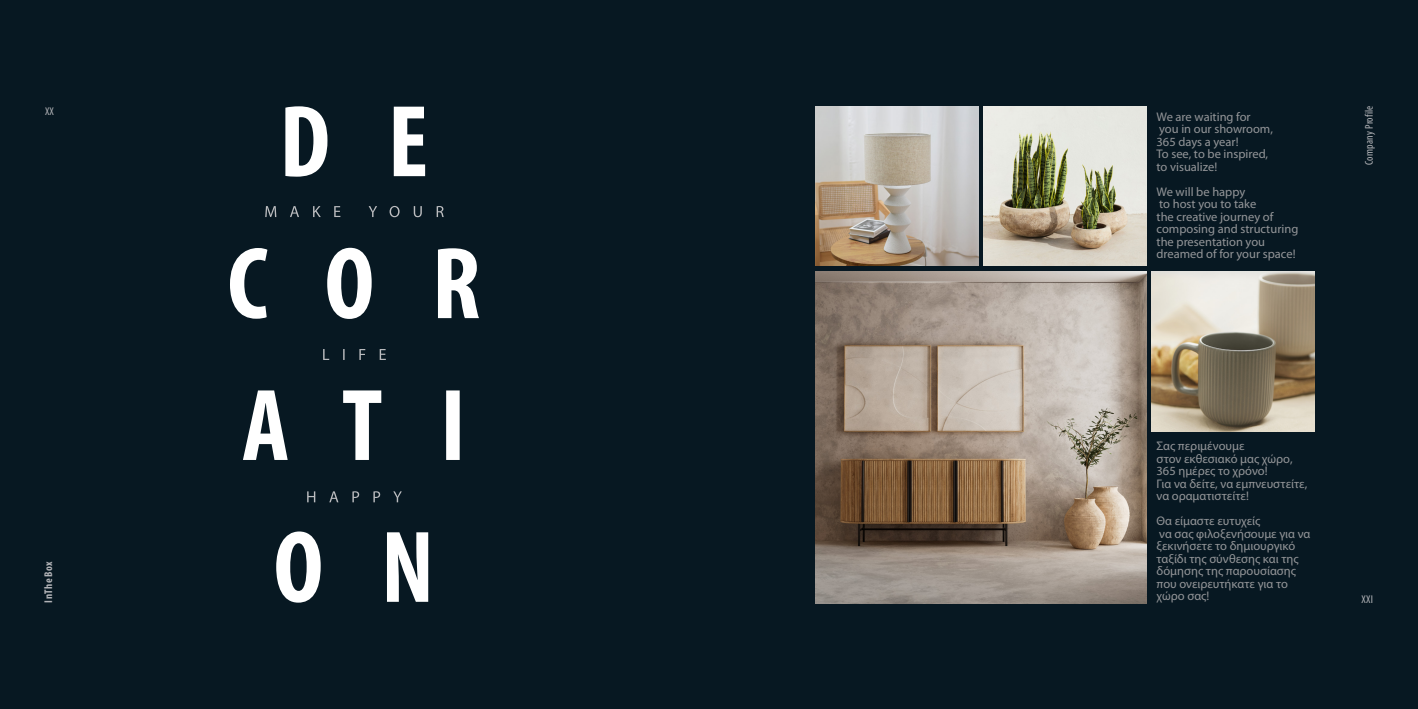
<style>
.page{position:relative;width:1418px;height:709px;background:#fff}
.page>*{position:absolute;margin:0;border:0;box-sizing:border-box;transform-origin:0 0}
.t1{font:12.5px/12.5px "Myriad Pro";color:#939598}
.t2{font:condensed 11.25px "Myriad Pro";letter-spacing:.02em;color:#b2b3b7}
.t3{font:700 condensed 11.25px "Myriad Pro";letter-spacing:.06em;color:#b2b3b7}
</style>
<div class="page">
<div style="left:0;top:0;width:1417px;height:709px;background:#071822"></div>
<svg style="left:276px;top:531px;width:152px;height:71px"></svg>
<svg style="left:243px;top:390px;width:216px;height:70px"></svg>
<svg style="left:230px;top:248px;width:249px;height:71px"></svg>
<svg style="left:285px;top:106px;width:140px;height:71px"></svg>
<svg style="left:307px;top:491px;width:95px;height:11px"></svg>
<svg style="left:323px;top:349px;width:63px;height:11px"></svg>
<svg style="left:265px;top:206px;width:179px;height:11px"></svg>
<img style="left:983px;top:106px;width:163px;height:160px">
<img style="left:1151px;top:272px;width:163px;height:159px">
<img style="left:815px;top:106px;width:163px;height:160px">
<img style="left:815px;top:272px;width:331px;height:332px">
<p class="t2" style="left:45px;top:104px;width:10px">XX</p>
<p class="t3" style="left:41px;top:602px;width:43px;rotate:-90deg">InTheBox</p>
<p class="t1" style="left:1156px;top:110px;width:96px">We are waiting for</p>
<p class="t1" style="left:1159px;top:123px;width:115px">you in our showroom,</p>
<p class="t1" style="left:1156px;top:135px;width:83px">365 days a year!</p>
<p class="t1" style="left:1156px;top:148px;width:113px">To see, to be inspired,</p>
<p class="t1" style="left:1156px;top:160px;width:62px">to visualize!</p>
<p class="t1" style="left:1156px;top:185px;width:90px">We will be happy</p>
<p class="t1" style="left:1156px;top:198px;width:143px">to host you to take<br>the creative journey of composing and structuring the presentation you dreamed of for your space!</p>
<p class="t2" style="left:1362px;top:165px;width:61px;rotate:-90deg">Company Profile</p>
<p class="t1" style="left:1156px;top:439px;width:152px">Σας περιμένουμε<br>στον εκθεσιακό μας χώρο,<br>365 ημέρες το χρόνο!<br>Για να δείτε, να εμπνευστείτε, να οραματιστείτε!</p>
<p class="t1" style="left:1156px;top:514px;width:155px">Θα είμαστε ευτυχείς<br>να σας φιλοξενήσουμε για να ξεκινήσετε το δημιουργικό ταξίδι της σύνθεσης και της δόμησης της παρουσίασης που ονειρευτήκατε για το χώρο σας!</p>
<p class="t2" style="left:1361px;top:592px;width:13px">XXI</p>
</div>
